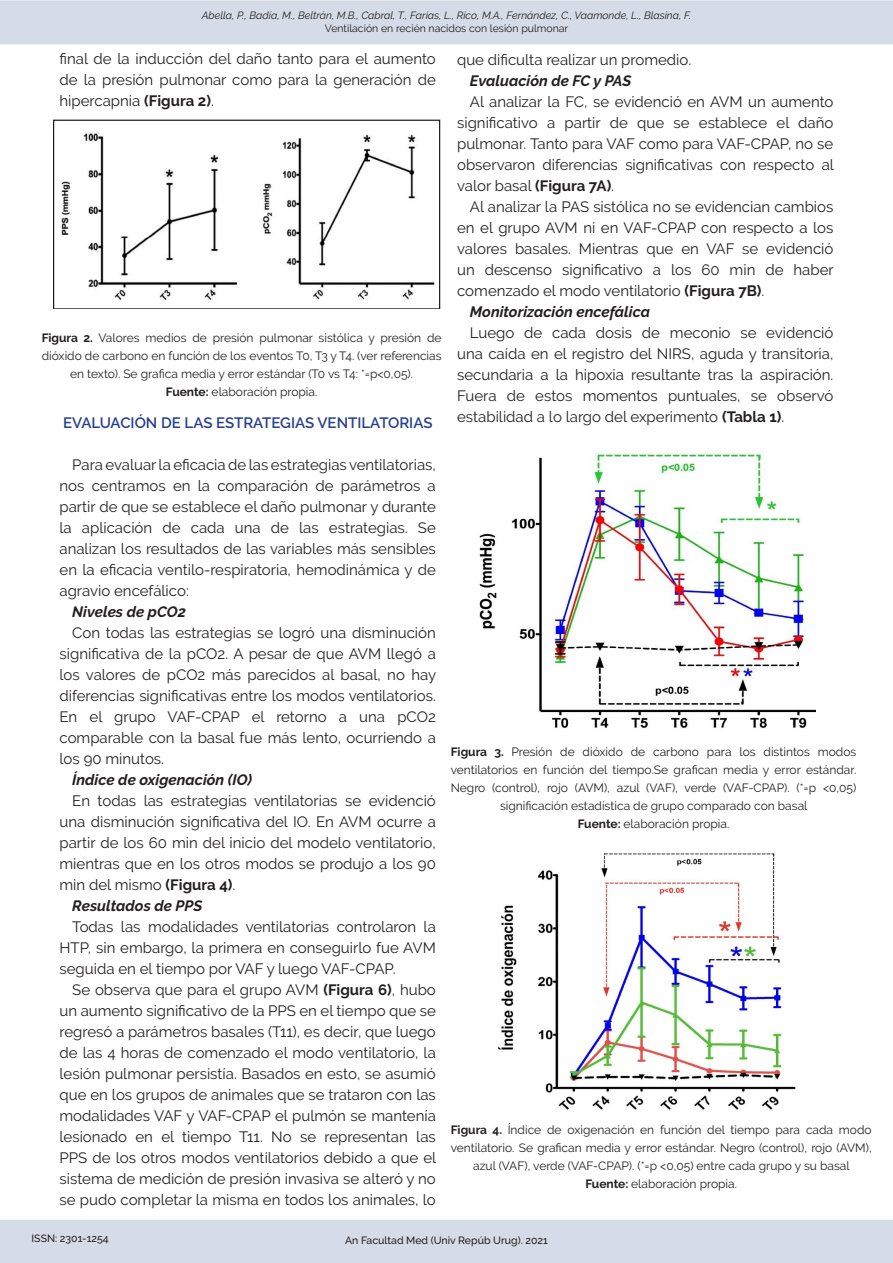
<style>
.page{position:relative;width:893px;height:1263px;background:#fff}
.page>*{position:absolute;margin:0;border:0;box-sizing:border-box;transform-origin:0 0}
.t1{font:15px/21px "Raleway";color:#231f20;text-align:justify}
.t2{font:italic 700 15px "Raleway";color:#231f20}
.t3{font:600 15px "Raleway";color:#253f8e}
.t4{font:12px/18px "Raleway";color:#231f20;text-align:center}
.t5{font:italic 10.5px "Raleway";color:#231f20}
.t6{font:500 10.5px "Raleway";color:#231f20}
.t7{font:10.5px "Raleway";color:#231f20}
.s1{font-weight:700}
</style>
<div class="page">
<div style="left:0;top:1220px;width:893px;height:43px;background:#d5dce8"></div>
<div style="left:0;top:0;width:893px;height:44px;background:#d5dce8;border:2px solid #d5dce8"></div>
<img style="left:54px;top:119px;width:387px;height:190px">
<img style="left:479px;top:452px;width:336px;height:276px">
<img style="left:498px;top:853px;width:298px;height:257px">
<svg style="left:0;top:0;width:1px;height:44px"></svg>
<p class="t5" style="left:202px;top:9px;width:491px">Abella, P., Badía, M., Beltrán, M.B., Cabral, T., Farías, L., Rico, M.A., Fernández, C., Vaamonde, L., Blasina, F.</p>
<p class="t7" style="left:325px;top:23px;width:245px">Ventilación en recién nacidos con lesión pulmonar</p>
<p class="t1" style="left:60px;top:48px;width:378px">final de la inducción del daño tanto para el aumento de la presión pulmonar como para la generación de hipercapnia <span class="s1">(Figura 2)</span>.</p>
<p class="t1" style="left:457px;top:49px;width:236px">que dificulta realizar un promedio.</p>
<p class="t2" style="left:470px;top:72px;width:163px">Evaluación de FC y PAS</p>
<p class="t1" style="left:457px;top:91px;width:378px;text-indent:13px">Al analizar la FC, se evidenció en AVM un aumento significativo a partir de que se establece el daño pulmonar. Tanto para VAF como para VAF-CPAP, no se observaron diferencias significativas con respecto al valor basal <span class="s1">(Figura 7A)</span>.</p>
<p class="t1" style="left:457px;top:196px;width:378px;text-indent:13px">Al analizar la PAS sistólica no se evidencian cambios en el grupo AVM ni en VAF-CPAP con respecto a los valores basales. Mientras que en VAF se evidenció un descenso significativo a los 60 min de haber comenzado el modo ventilatorio <span class="s1">(Figura 7B)</span>.</p>
<p class="t2" style="left:470px;top:303px;width:182px">Monitorización encefálica</p>
<p class="t1" style="left:457px;top:322px;width:378px;text-indent:13px">Luego de cada dosis de meconio se evidenció una caída en el registro del NIRS, aguda y transitoria, secundaria a la hipoxia resultante tras la aspiración.<br>Fuera de estos momentos puntuales, se observó estabilidad a lo largo del experimento <span class="s1">(Tabla 1)</span>.</p>
<p class="t4" style="left:42px;top:329px;width:401px"><span class="s1">Figura 2.</span> Valores medios de presión pulmonar sistólica y presión de dióxido de carbono en función de los eventos T0, T3 y T4. (ver referencias en texto). Se grafica media y error estándar (T0 vs T4: *=p&lt;0,05).</p>
<p class="t4" style="left:166px;top:383px;width:153px"><span class="s1">Fuente:</span> elaboración propia.</p>
<p class="t3" style="left:63px;top:414px;width:371px">EVALUACIÓN DE LAS ESTRATEGIAS VENTILATORIAS</p>
<p class="t1" style="left:60px;top:454px;width:378px;text-indent:13px">Para evaluar la eficacia de las estrategias ventilatorias, nos centramos en la comparación de parámetros a partir de que se establece el daño pulmonar y durante la aplicación de cada una de las estrategias. Se analizan los resultados de las variables más sensibles en la eficacia ventilo-respiratoria, hemodinámica y de agravio encefálico:</p>
<p class="t2" style="left:72px;top:603px;width:115px">Niveles de pCO2</p>
<p class="t1" style="left:60px;top:622px;width:378px;text-indent:13px">Con todas las estrategias se logró una disminución significativa de la pCO2. A pesar de que AVM llegó a los valores de pCO2 más parecidos al basal, no hay diferencias significativas entre los modos ventilatorios.<br>En el grupo VAF-CPAP el retorno a una pCO2 comparable con la basal fue más lento, ocurriendo a los 90 minutos.</p>
<p class="t2" style="left:72px;top:771px;width:181px">Índice de oxigenación (IO)</p>
<p class="t1" style="left:60px;top:790px;width:378px;text-indent:13px">En todas las estrategias ventilatorias se evidenció una disminución significativa del IO. En AVM ocurre a partir de los 60 min del inicio del modelo ventilatorio, mientras que en los otros modos se produjo a los 90 min del mismo <span class="s1">(Figura 4)</span>.</p>
<p class="t2" style="left:72px;top:897px;width:132px">Resultados de PPS</p>
<p class="t1" style="left:60px;top:916px;width:378px;text-indent:13px">Todas las modalidades ventilatorias controlaron la HTP, sin embargo, la primera en conseguirlo fue AVM seguida en el tiempo por VAF y luego VAF-CPAP.</p>
<p class="t1" style="left:60px;top:979px;width:378px;text-indent:13px">Se observa que para el grupo AVM <span class="s1">(Figura 6)</span>, hubo un aumento significativo de la PPS en el tiempo que se regresó a parámetros basales (T11), es decir, que luego de las 4 horas de comenzado el modo ventilatorio, la lesión pulmonar persistía. Basados en esto, se asumió que en los grupos de animales que se trataron con las modalidades VAF y VAF-CPAP el pulmón se mantenía lesionado en el tiempo T11. No se representan las PPS de los otros modos ventilatorios debido a que el sistema de medición de presión invasiva se alteró y no se pudo completar la misma en todos los animales, lo</p>
<p class="t4" style="left:451px;top:743px;width:407px"><span class="s1">Figura 3.</span> Presión de dióxido de carbono para los distintos modos ventilatorios en función del tiempo.Se grafican media y error estándar.<br>Negro (control), rojo (AVM), azul (VAF), verde (VAF-CPAP). (*=p &lt;0,05) significación estadística de grupo comparado con basal</p>
<p class="t4" style="left:578px;top:815px;width:153px"><span class="s1">Fuente:</span> elaboración propia.</p>
<p class="t4" style="left:451px;top:1121px;width:422px"><span class="s1">Figura 4.</span> Índice de oxigenación en función del tiempo para cada modo ventilatorio. Se grafican media y error estándar. Negro (control), rojo (AVM), azul (VAF), verde (VAF-CPAP). (*=p &lt;0,05) entre cada grupo y su basal</p>
<p class="t4" style="left:585px;top:1175px;width:153px"><span class="s1">Fuente:</span> elaboración propia.</p>
<p class="t6" style="left:32px;top:1232px;width:79px">ISSN: 2301-1254</p>
<p class="t6" style="left:345px;top:1234px;width:204px">An Facultad Med (Univ Repúb Urug). 2021</p>
</div>
